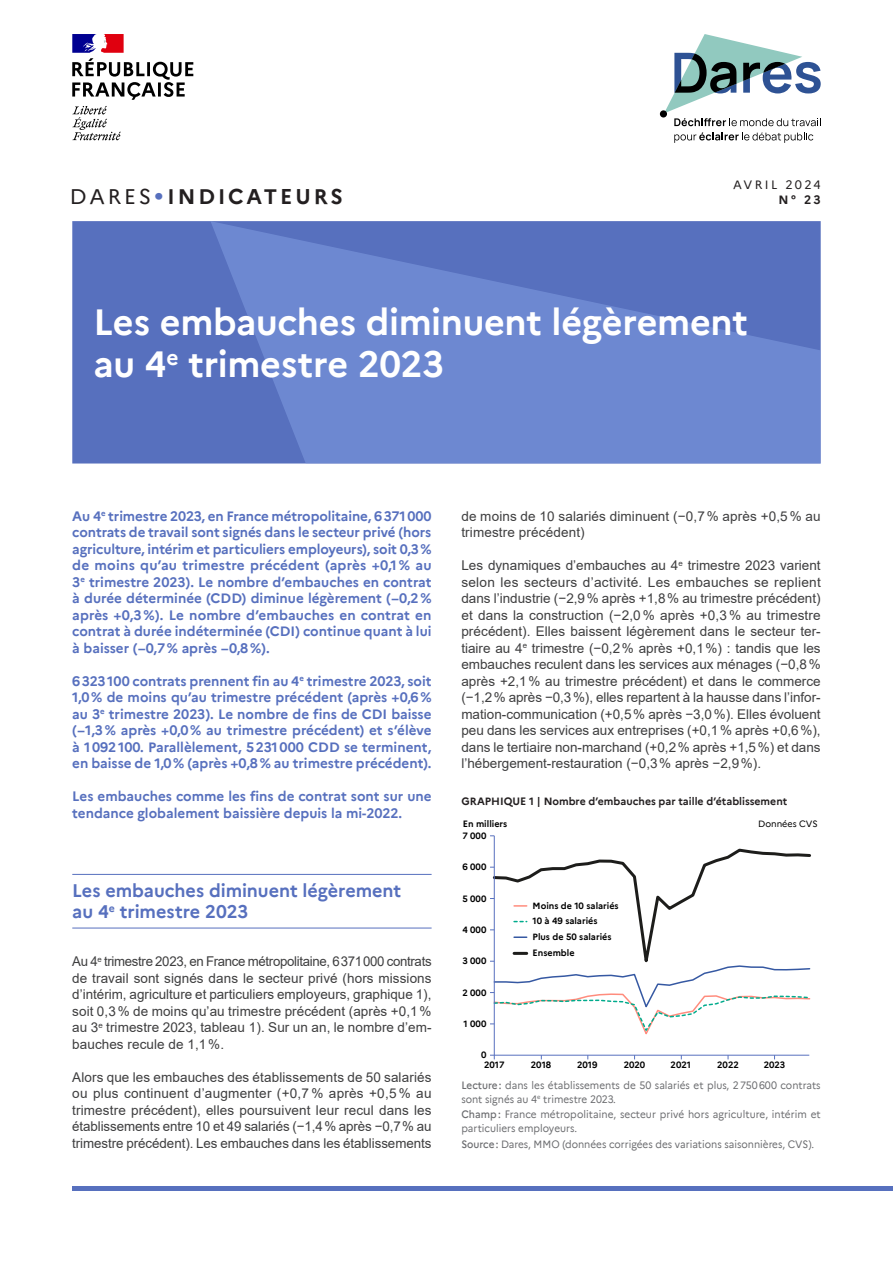
<style>
.page{position:relative;width:893px;height:1263px;background:#fff}
.page>*{position:absolute;margin:0;border:0;box-sizing:border-box;transform-origin:0 0}
.TITRE{font:700 36px/42px "Marianne";letter-spacing:-.01em;color:#fff}
.t1{font:700 21px "Marianne";letter-spacing:.14em;color:#231f20}
.INTERTITRE{font:700 18px/21px "Marianne";letter-spacing:-.005em;color:#5770be}
.TEXTE_COURANT{font:13.5px/16.5px "Arial";letter-spacing:.005em;color:#3e3e3f;text-align:justify}
.CHAPO{font:700 13.5px/16.5px "Marianne";color:#5770be;text-align:justify}
.t2{font:12px "Marianne";letter-spacing:.2em;color:#231f20}
.t3{font:700 12px "Marianne";color:#231f20}
.DATA_NOTES_DU_DESSOU{font:10.5px/13.5px "Marianne";color:#6c6d70;scale:.95 1}
.DATA_TITRE{font:700 10.5px "Marianne";color:#231f20}
.t4{font:700 9px/15.6px "Marianne";color:#000}
.t5{font:9px "Marianne";color:#000}
.s1{font-weight:400}
.s2{font-weight:400;font-size:27px;color:#5770be}
.s3{font-weight:500}
</style>
<div class="page">
<div style="left:72px;top:1186px;width:821px;height:5px;background:#5770be"></div>
<div style="left:72px;top:221px;width:138px;height:242px;background:#5770be"></div>
<svg style="left:210px;top:221px;width:611px;height:242px;background:#657fca"></svg>
<div style="left:660px;top:110px;width:7px;height:8px;background:#000;border-radius:50%"></div>
<svg style="left:674px;top:132px;width:139px;height:11px"></svg>
<svg style="left:664px;top:34px;width:157px;height:92px"></svg>
<svg style="left:72px;top:34px;width:121px;height:66px"></svg>
<svg style="left:72px;top:106px;width:49px;height:34px"></svg>
<hr style="left:72px;top:874px;width:360px;height:1px;background:#5770be">
<hr style="left:72px;top:928px;width:360px;height:1px;background:#5770be">
<hr style="left:494px;top:836px;width:1px;height:223px;background:#5770be">
<hr style="left:490px;top:1055px;width:319px;height:1px;background:#5770be">
<svg style="left:490px;top:847px;width:321px;height:190px"></svg>
<p class="t2" style="left:733px;top:176px;width:89px">AVRIL 2024</p>
<h2 class="t1" style="left:70px;top:180px;width:274px"><span class="s1">DARES</span><span class="s2">•</span>INDICATEURS</h2>
<p class="t3" style="left:779px;top:191px;width:44px">N° 23</p>
<p class="TITRE" style="left:94px;top:298px;width:656px">Les embauches diminuent légèrement au 4<sup>e</sup> trimestre 2023</p>
<p class="CHAPO" style="left:72px;top:507px;width:361px">Au 4<sup>e</sup> trimestre 2023, en France métropolitaine, 6371000 contrats de travail sont signés dans le secteur privé (hors agriculture, intérim et particuliers employeurs), soit 0,3% de moins qu’au trimestre précédent (après +0,1 % au 3<sup>e</sup> trimestre 2023). Le nombre d’embauches en contrat à durée déterminée (CDD) diminue légèrement (−0,2% après +0,3 %). Le nombre d’embauches en contrat en contrat à durée indéterminée (CDI) continue quant à lui à baisser (−0,7% après −0,8%).</p>
<p class="CHAPO" style="left:72px;top:672px;width:361px">6323100 contrats prennent fin au 4<sup>e</sup> trimestre 2023, soit 1,0% de moins qu’au trimestre précédent (après +0,6% au 3<sup>e</sup> trimestre 2023). Le nombre de fins de CDI baisse (−1,3% après +0,0% au trimestre précédent) et s’élève à 1092100. Parallèlement, 5231000 CDD se terminent, en baisse de 1,0% (après +0,8% au trimestre précédent).</p>
<p class="CHAPO" style="left:72px;top:787px;width:361px">Les embauches comme les fins de contrat sont sur une tendance globalement baissière depuis la mi-2022.</p>
<p class="INTERTITRE" style="left:72px;top:879px;width:331px">Les embauches diminuent légèrement au 4<sup>e</sup> trimestre 2023</p>
<p class="TEXTE_COURANT" style="left:72px;top:953px;width:361px">Au 4<sup>e</sup> trimestre 2023, en France métropolitaine, 6371000 contrats de travail sont signés dans le secteur privé (hors missions d’intérim, agriculture et particuliers employeurs, graphique 1), soit 0,3% de moins qu’au trimestre précédent (après +0,1% au 3<sup>e</sup> trimestre 2023, tableau 1). Sur un an, le nombre d’em&shy;bauches recule de 1,1%.</p>
<p class="TEXTE_COURANT" style="left:72px;top:1069px;width:361px">Alors que les embauches des établissements de 50 salariés ou plus continuent d’augmenter (+0,7 % après +0,5 % au trimestre précédent), elles poursuivent leur recul dans les établissements entre 10 et 49 salariés (−1,4% après −0,7% au trimestre précédent). Les embauches dans les établissements</p>
<p class="TEXTE_COURANT" style="left:461px;top:508px;width:361px">de moins de 10 salariés diminuent (−0,7% après +0,5% au trimestre précédent)</p>
<p class="TEXTE_COURANT" style="left:461px;top:557px;width:361px">Les dynamiques d’embauches au 4<sup>e</sup> trimestre 2023 varient selon les secteurs d’activité. Les embauches se replient dans l’industrie (−2,9% après +1,8% au trimestre précédent) et dans la construction (−2,0% après +0,3% au trimestre précédent). Elles baissent légèrement dans le secteur ter&shy;tiaire au 4<sup>e</sup> trimestre (−0,2% après +0,1%) : tandis que les embauches reculent dans les services aux ménages (−0,8% après +2,1% au trimestre précédent) et dans le commerce (−1,2% après −0,3%), elles repartent à la hausse dans l’infor&shy;mation-communication (+0,5% après −3,0%). Elles évoluent peu dans les services aux entreprises (+0,1% après +0,6%), dans le tertiaire non-marchand (+0,2% après +1,5%) et dans l’hébergement-restauration (−0,3% après −2,9%).</p>
<p class="DATA_TITRE" style="left:461px;top:793px;width:327px">GRAPHIQUE 1 | Nombre d’embauches par taille d’établissement</p>
<p class="t4" style="left:463px;top:815px;width:46px">En milliers</p>
<p class="t5" style="left:758px;top:817px;width:61px">Données CVS</p>
<p class="t4" style="left:462px;top:827px;width:26px">7 000</p>
<p class="t4" style="left:462px;top:858px;width:26px">6 000</p>
<p class="t4" style="left:462px;top:890px;width:26px">5 000</p>
<p class="t4" style="left:462px;top:921px;width:26px">4 000</p>
<p class="t4" style="left:462px;top:952px;width:26px">3 000</p>
<p class="t4" style="left:462px;top:984px;width:26px">2 000</p>
<p class="t4" style="left:464px;top:1015px;width:24px">1 000</p>
<p class="t4" style="left:481px;top:1046px;width:7px">0</p>
<p class="t4" style="left:533px;top:897px;width:88px">Moins de 10 salariés<br>10 à 49 salariés<br>Plus de 50 salariés</p>
<p class="t4" style="left:533px;top:944px;width:43px">Ensemble</p>
<p class="t4" style="left:484px;top:1057px;width:22px">2017</p>
<p class="t4" style="left:531px;top:1057px;width:22px">2018</p>
<p class="t4" style="left:577px;top:1057px;width:22px">2019</p>
<p class="t4" style="left:624px;top:1057px;width:23px">2020</p>
<p class="t4" style="left:671px;top:1057px;width:22px">2021</p>
<p class="t4" style="left:717px;top:1057px;width:23px">2022</p>
<p class="t4" style="left:764px;top:1057px;width:23px">2023</p>
<p class="DATA_NOTES_DU_DESSOU" style="left:461px;top:1078px;width:380px"><span class="s3">Lecture:</span> dans les établissements de 50 salariés et plus, 2750600 contrats sont signés au 4<sup>e</sup> trimestre 2023.</p>
<p class="DATA_NOTES_DU_DESSOU" style="left:461px;top:1107px;width:380px"><span class="s3">Champ:</span> France métropolitaine, secteur privé hors agriculture, intérim et particuliers employeurs.</p>
<p class="DATA_NOTES_DU_DESSOU" style="left:461px;top:1136px;width:373px"><span class="s3">Source:</span> Dares, MMO (données corrigées des variations saisonnières, CVS).</p>
</div>
